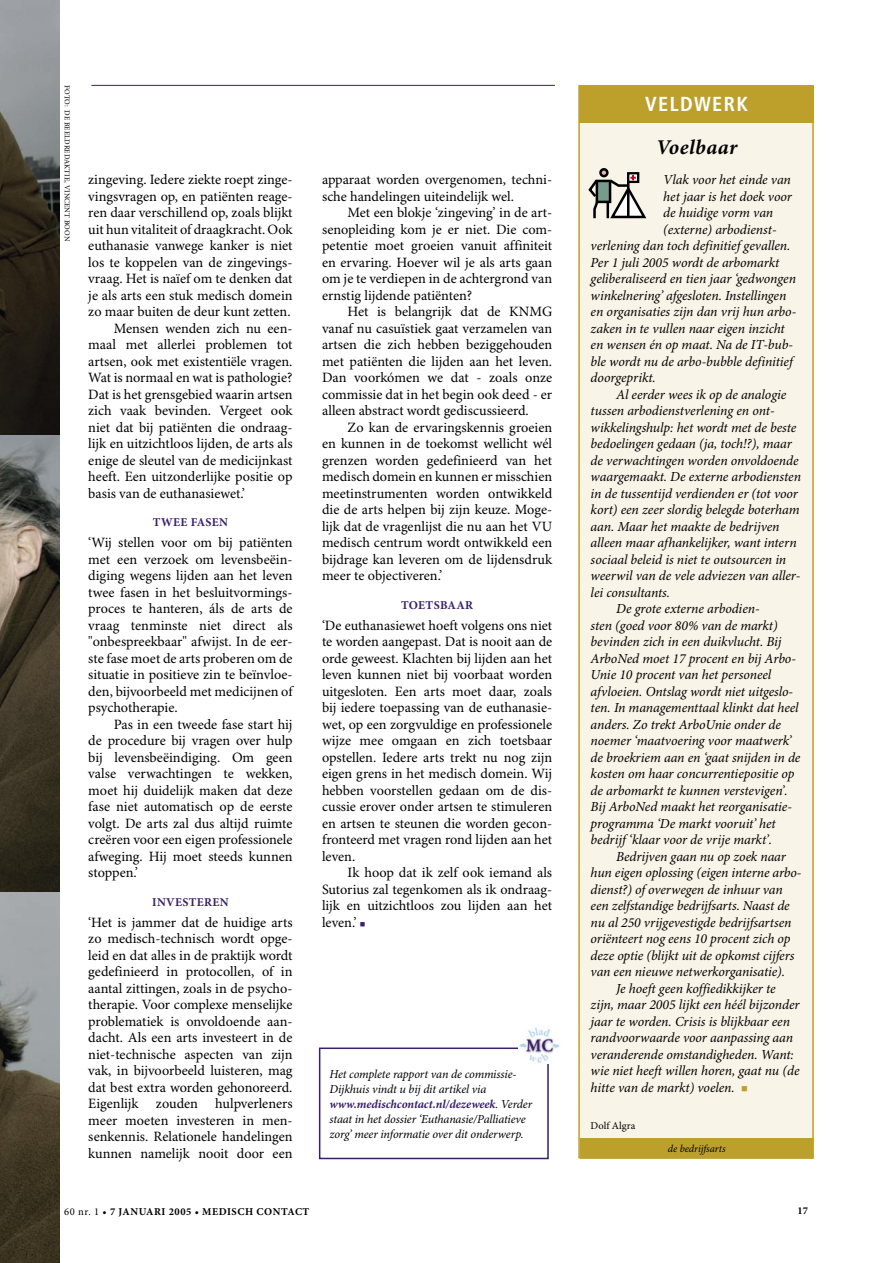
<style>
.page{position:relative;width:893px;height:1263px;background:#fff}
.page>*{position:absolute;margin:0;border:0;box-sizing:border-box;transform-origin:0 0}
.RK{font:italic 700 21px "Minion Pro";letter-spacing:.025em;color:#000}
.rubriekskop{font:700 condensed 20.25px "Frutiger";letter-spacing:.065em;color:#fff}
.T{font:14.25px/16.5px "Minion Pro";color:#000;text-align:justify}
.t2{font:14.25px/16.5px "Minion Pro";letter-spacing:-.005em;color:#000;text-align:justify}
.TCL{font:italic 13.8px/16.5px "Minion Pro";letter-spacing:-.005em;color:#000}
._6{font:italic 12.15px/15px "Minion Pro";letter-spacing:-.015em;color:#000}
._5{font:700 12px "Minion Pro";letter-spacing:.03em;color:#381e6b}
.t1{font:700 10.5px "Minion Pro";letter-spacing:.05em;color:#000}
.X{font:italic 10.5px "Minion Pro";letter-spacing:-.005em;color:#000}
.X-2{font:10.5px "Minion Pro";color:#000}
._6A{font:7.5px "Minion Pro";letter-spacing:.01em;color:#000}
.None-2{font:3.75px "Helvetica";letter-spacing:.1em;color:#000}
.s1{color:#381e6b}
.s2{color:#bda02c}
.s3{font-weight:700;color:#381e6b}
.s4{font-weight:400}
</style>
<div class="page">
<div style="left:319px;top:1047px;width:230px;height:112px;border:2px solid #381e6b"></div>
<img style="left:518px;top:1027px;width:42px;height:37px">
<div style="left:579px;top:86px;width:234px;height:1071px;background:#f9f4e8"></div>
<div style="left:578px;top:85px;width:236px;height:1073px;border:2px solid #bda02c"></div>
<svg style="left:588px;top:168px;width:59px;height:51px"></svg>
<hr style="left:627px;top:182px;width:2px;height:35px;background:#000">
<div style="left:580px;top:86px;width:234px;height:36px;background:#bda02c"></div>
<div style="left:581px;top:1139px;width:232px;height:19px;background:#bda02c"></div>
<div style="left:580px;top:1138px;width:233px;height:21px;border:2px solid #bda02c"></div>
<img style="left:0;top:0;width:59px;height:435px">
<img style="left:0;top:435px;width:59px;height:457px">
<img style="left:0;top:892px;width:59px;height:371px">
<hr style="left:91px;top:85px;width:464px;height:1px;background:#381e6b">
<p class="_6A" style="left:72px;top:85px;width:158px;rotate:90deg">FOTO: DE BEELDREDAKTIE, VINCENT BOON</p>
<p class="T" style="left:88px;top:172px;width:206px">zingeving. Iedere ziekte roept zinge&shy;vingsvragen op, en patiënten reage&shy;ren daar verschillend op, zoals blijkt uit hun vitaliteit of draagkracht. Ook euthanasie vanwege kanker is niet los te koppelen van de zingevings&shy;vraag. Het is naïef om te denken dat je als arts een stuk medisch domein zo maar buiten de deur kunt zetten.</p>
<p class="T" style="left:88px;top:320px;width:206px;text-indent:26px">Mensen wenden zich nu een&shy;maal met allerlei problemen tot artsen, ook met existentiële vragen.<br>Wat is normaal en wat is pathologie?<br>Dat is het grensgebied waarin artsen zich vaak bevinden. Vergeet ook niet dat bij patiënten die ondraag&shy;lijk en uitzichtloos lijden, de arts als enige de sleutel van de medicijnkast heeft. Een uitzonderlijke positie op basis van de euthanasiewet.’</p>
<p class="_5" style="left:153px;top:515px;width:77px">TWEE FASEN</p>
<p class="t2" style="left:88px;top:535px;width:206px">‘Wij stellen voor om bij patiënten met een verzoek om levensbeëin&shy;diging wegens lijden aan het leven twee fasen in het besluitvormings&shy;proces te hanteren, áls de arts de vraag tenminste niet direct als "onbespreekbaar" afwijst. In de eer&shy;ste fase moet de arts proberen om de situatie in positieve zin te beïnvloe&shy;den, bijvoorbeeld met medicijnen of psychotherapie.</p>
<p class="T" style="left:88px;top:716px;width:206px;text-indent:26px">Pas in een tweede fase start hij de procedure bij vragen over hulp bij levensbeëindiging. Om geen valse verwachtingen te wekken, moet hij duidelijk maken dat deze fase niet automatisch op de eerste volgt. De arts zal dus altijd ruimte creëren voor een eigen professionele afweging. Hij moet steeds kunnen stoppen.’</p>
<p class="_5" style="left:152px;top:895px;width:78px">INVESTEREN</p>
<p class="t2" style="left:88px;top:914px;width:206px">‘Het is jammer dat de huidige arts zo medisch-technisch wordt opge&shy;leid en dat alles in de praktijk wordt gedefinieerd in protocollen, of in aantal zittingen, zoals in de psycho&shy;therapie. Voor complexe menselijke problematiek is onvoldoende aan&shy;dacht. Als een arts investeert in de niet-technische aspecten van zijn vak, in bijvoorbeeld luisteren, mag dat best extra worden gehonoreerd.<br>Eigenlijk zouden hulpverleners meer moeten investeren in men&shy;senkennis. Relationele handelingen kunnen namelijk nooit door een</p>
<p class="rubriekskop" style="left:645px;top:92px;width:104px">VELDWERK</p>
<p class="RK" style="left:656px;top:135px;width:83px">Voelbaar</p>
<p class="None-2" style="left:685px;top:148px;width:32px">insp. volksgez.</p>
<p class="t2" style="left:322px;top:172px;width:232px">apparaat worden overgenomen, techni&shy;sche handelingen uiteindelijk wel.</p>
<p class="T" style="left:322px;top:205px;width:232px;text-indent:26px">Met een blokje ‘zingeving’ in de art&shy;senopleiding kom je er niet. Die com&shy;petentie moet groeien vanuit affiniteit en ervaring. Hoever wil je als arts gaan om je te verdiepen in de achtergrond van ernstig lijdende patiënten?</p>
<p class="T" style="left:322px;top:304px;width:232px;text-indent:26px">Het is belangrijk dat de KNMG vanaf nu casuïstiek gaat verzamelen van artsen die zich hebben beziggehouden met patiënten die lijden aan het leven.<br>Dan voorkómen we dat - zoals onze commissie dat in het begin ook deed - er alleen abstract wordt gediscussieerd.</p>
<p class="T" style="left:322px;top:419px;width:232px;text-indent:26px">Zo kan de ervaringskennis groeien en kunnen in de toekomst wellicht wél grenzen worden gedefinieerd van het medisch domein en kunnen er misschien meetinstrumenten worden ontwikkeld die de arts helpen bij zijn keuze. Moge&shy;lijk dat de vragenlijst die nu aan het VU medisch centrum wordt ontwikkeld een bijdrage kan leveren om de lijdensdruk meer te objectiveren.’</p>
<p class="_5" style="left:401px;top:598px;width:73px">TOETSBAAR</p>
<p class="t2" style="left:322px;top:617px;width:232px">‘De euthanasiewet hoeft volgens ons niet te worden aangepast. Dat is nooit aan de orde geweest. Klachten bij lijden aan het leven kunnen niet bij voorbaat worden uitgesloten. Een arts moet daar, zoals bij iedere toepassing van de euthanasie&shy;wet, op een zorgvuldige en professionele wijze mee omgaan en zich toetsbaar opstellen. Iedere arts trekt nu nog zijn eigen grens in het medisch domein. Wij hebben voorstellen gedaan om de dis&shy;cussie erover onder artsen te stimuleren en artsen te steunen die worden gecon&shy;fronteerd met vragen rond lijden aan het leven.</p>
<p class="T" style="left:322px;top:865px;width:232px;text-indent:26px">Ik hoop dat ik zelf ook iemand als Sutorius zal tegenkomen als ik ondraag&shy;lijk en uitzichtloos zou lijden aan het leven.’ <span class="s1">■</span></p>
<p class="TCL" style="left:663px;top:172px;width:129px">Vlak voor het einde van</p>
<p class="TCL" style="left:663px;top:188px;width:130px">het jaar is het doek voor</p>
<p class="TCL" style="left:663px;top:205px;width:111px">de huidige vorm van</p>
<p class="TCL" style="left:663px;top:221px;width:115px">(externe) arbodienst-</p>
<p class="TCL" style="left:591px;top:238px;width:201px">verlening dan toch definitief gevallen.</p>
<p class="TCL" style="left:591px;top:254px;width:190px">Per 1 juli 2005 wordt de arbomarkt</p>
<p class="TCL" style="left:591px;top:271px;width:207px">geliberaliseerd en tien jaar ‘gedwongen</p>
<p class="TCL" style="left:591px;top:287px;width:197px">winkelnering’ afgesloten. Instellingen</p>
<p class="TCL" style="left:591px;top:304px;width:207px">en organisaties zijn dan vrij hun arbo-</p>
<p class="TCL" style="left:591px;top:320px;width:196px">zaken in te vullen naar eigen inzicht</p>
<p class="TCL" style="left:591px;top:337px;width:204px">en wensen én op maat. Na de IT-bub-</p>
<p class="TCL" style="left:591px;top:353px;width:204px">ble wordt nu de arbo-bubble definitief</p>
<p class="TCL" style="left:591px;top:370px;width:67px">doorgeprikt.</p>
<p class="TCL" style="left:591px;top:386px;width:212px;text-indent:26px">Al eerder wees ik op de analogie tussen arbodienstverlening en ont&shy;wikkelingshulp: het wordt met de beste bedoelingen gedaan (ja, toch!?), maar de verwachtingen worden onvoldoende waargemaakt. De externe arbodiensten in de tussentijd verdienden er (tot voor kort) een zeer slordig belegde boterham aan. Maar het maakte de bedrijven alleen maar afhankelijker, want intern sociaal beleid is niet te outsourcen in weerwil van de vele adviezen van aller&shy;lei consultants.</p>
<p class="TCL" style="left:591px;top:601px;width:211px;text-indent:26px">De grote externe arbodien-<br>sten (goed voor 80% van de markt) bevinden zich in een duikvlucht. Bij ArboNed moet 17 procent en bij Arbo-Unie 10 procent van het personeel afvloeien. Ontslag wordt niet uitgeslo&shy;ten. In managementtaal klinkt dat heel anders. Zo trekt ArboUnie onder de noemer ‘maatvoering voor maatwerk’ de broekriem aan en ‘gaat snijden in de kosten om haar concurrentiepositie op de arbomarkt te kunnen verstevigen’.<br>Bij ArboNed maakt het reorganisatie&shy;programma ‘De markt vooruit’ het bedrijf ‘klaar voor de vrije markt’.</p>
<p class="TCL" style="left:591px;top:848px;width:212px;text-indent:26px">Bedrijven gaan nu op zoek naar hun eigen oplossing (eigen interne arbo&shy;dienst?) of overwegen de inhuur van een zelfstandige bedrijfsarts. Naast de nu al 250 vrijgevestigde bedrijfsartsen oriënteert nog eens 10 procent zich op deze optie (blijkt uit de opkomst cijfers van een nieuwe netwerkorganisatie).</p>
<p class="TCL" style="left:591px;top:980px;width:211px;text-indent:26px">Je hoeft geen koffiedikkijker te zijn, maar 2005 lijkt een héél bijzonder jaar te worden. Crisis is blijkbaar een randvoorwaarde voor aanpassing aan veranderende omstandigheden. Want: wie niet heeft willen horen, gaat nu (de hitte van de markt) voelen. <span class="s2">■</span></p>
<p class="X-2" style="left:591px;top:1119px;width:46px">Dolf Algra</p>
<p class="None-2" style="left:691px;top:230px;width:19px">medisein</p>
<p class="None-2" style="left:448px;top:230px;width:17px">internet</p>
<p class="None-2" style="left:526px;top:230px;width:23px">arts en net</p>
<p class="None-2" style="left:515px;top:311px;width:41px">ingezonden brieven</p>
<p class="None-2" style="left:612px;top:311px;width:10px">brief</p>
<p class="None-2" style="left:439px;top:311px;width:35px">praktijkperikelen</p>
<p class="_6" style="left:330px;top:1067px;width:188px">Het complete rapport van de commissie-<br>Dijkhuis vindt u bij dit artikel via</p>
<p class="_6" style="left:330px;top:1097px;width:204px"><span class="s3">www.medischcontact.nl/dezeweek</span>. Verder staat in het dossier ‘Euthanasie/Palliatieve zorg’ meer informatie over dit onderwerp.</p>
<p class="X" style="left:668px;top:1142px;width:59px">de bedrijfsarts</p>
<p class="t1" style="left:64px;top:1205px;width:247px"><span class="s4">60 nr. 1</span> • 7 JANUARI 2005 • MEDISCH CONTACT</p>
<p class="t1" style="left:797px;top:1205px;width:12px">17</p>
</div>
